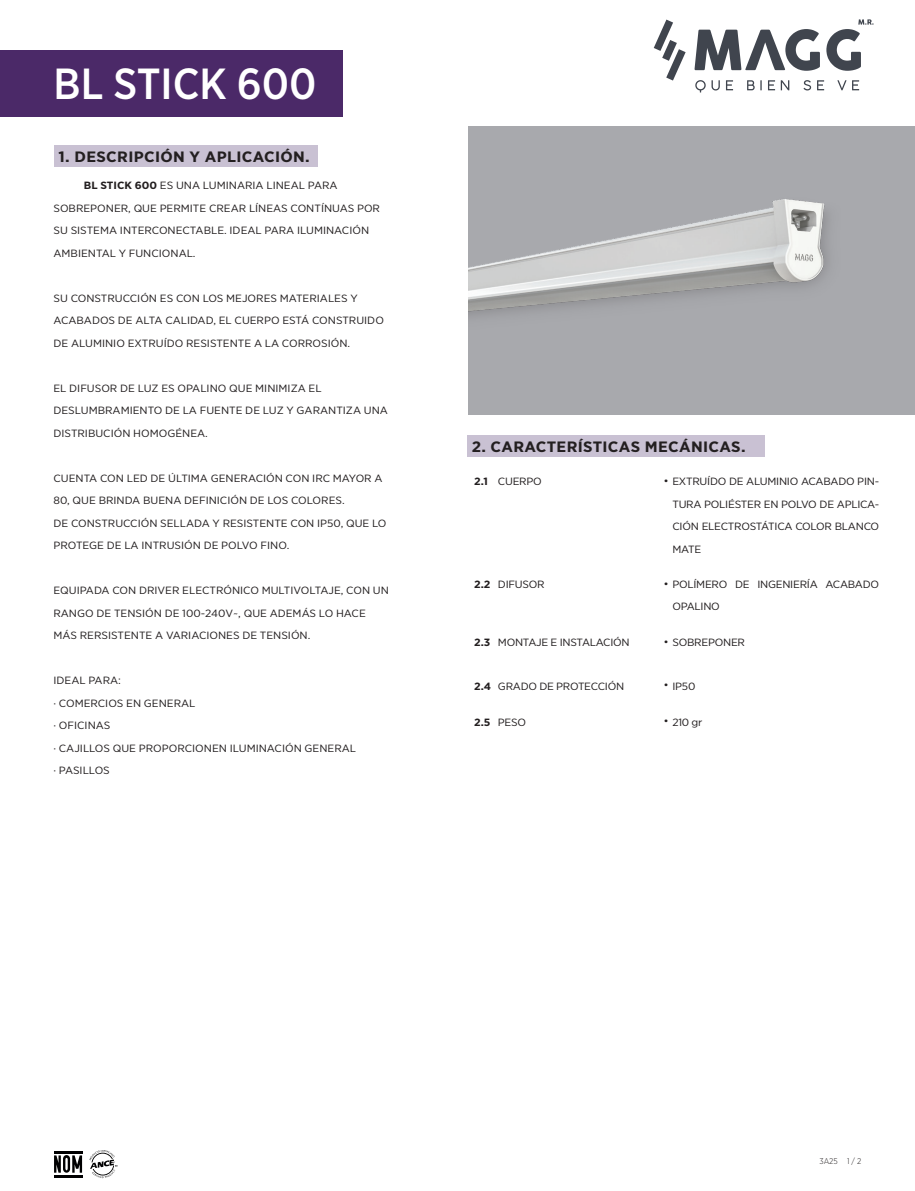
<style>
.page{position:relative;width:915px;height:1191px;background:#fff}
.page>*{position:absolute;margin:0;border:0;box-sizing:border-box;transform-origin:0 0}
.t1{font:500 43.5px "Gotham Narrow";color:#fff}
.t2{font:700 15px "Gotham Narrow";letter-spacing:.02em;color:#231f20;scale:1.14 1}
.t3{font:10.5px/22.5px "Gotham Narrow";color:#231f20;text-align:justify;scale:1.14 1}
.t4{font:10.5px/22.5px "Gotham Narrow";letter-spacing:-.02em;color:#231f20;scale:1.14 1}
.t5{font:700 10.5px "Gotham Narrow";color:#231f20;scale:1.14 1}
.t6{font:700 9px "Gotham Narrow";color:#231f20;scale:1.14 1}
.t7{font:300 8.25px "Gotham Narrow";color:#231f20}
.s1{font-weight:700}
</style>
<div class="page">
<div style="left:0;top:50px;width:343px;height:67px;background:#4b2968"></div>
<svg style="left:653px;top:20px;width:32px;height:61px"></svg>
<svg style="left:694px;top:29px;width:125px;height:42px"></svg>
<svg style="left:826px;top:19px;width:47px;height:52px"></svg>
<svg style="left:695px;top:80px;width:10px;height:12px"></svg>
<svg style="left:711px;top:80px;width:8px;height:10px"></svg>
<svg style="left:726px;top:80px;width:6px;height:10px"></svg>
<svg style="left:747px;top:80px;width:7px;height:10px"></svg>
<svg style="left:768px;top:80px;width:6px;height:10px"></svg>
<svg style="left:780px;top:80px;width:9px;height:10px"></svg>
<svg style="left:803px;top:80px;width:7px;height:10px"></svg>
<svg style="left:817px;top:80px;width:6px;height:10px"></svg>
<svg style="left:837px;top:80px;width:21px;height:10px"></svg>
<div style="left:468px;top:126px;width:446px;height:288px;background:#a8a9ad"></div>
<svg style="left:89px;top:1150px;width:29px;height:28px"></svg>
<hr style="left:54px;top:1150px;width:28px;height:3px;background:#000001">
<hr style="left:54px;top:1175px;width:28px;height:2px;background:#000001">
<svg style="left:54px;top:1155px;width:28px;height:17px"></svg>
<div style="left:54px;top:146px;width:264px;height:21px;background:#c9c1d3"></div>
<div style="left:467px;top:435px;width:298px;height:21px;background:#c9c1d3"></div>
<img style="left:468px;top:199px;width:360px;height:118px">
<h1 class="t1" style="left:54px;top:56px;width:264px">BL STICK 600</h1>
<p class="t2" style="left:59px;top:147px;width:222px">1. DESCRIPCIÓN Y APLICACIÓN.</p>
<p class="t3" style="left:84px;top:174px;width:224px"><span class="s1">BL STICK 600</span> ES UNA LUMINARIA LINEAL PARA</p>
<p class="t3" style="left:53px;top:196px;width:288px">SOBREPONER, QUE PERMITE CREAR LÍNEAS CONTÍNUAS POR</p>
<p class="t3" style="left:53px;top:219px;width:278px">SU SISTEMA INTERCONECTABLE. IDEAL PARA ILUMINACIÓN</p>
<p class="t3" style="left:53px;top:241px;width:126px">AMBIENTAL Y FUNCIONAL.</p>
<p class="t3" style="left:53px;top:286px;width:268px">SU CONSTRUCCIÓN ES CON LOS MEJORES MATERIALES Y</p>
<p class="t3" style="left:53px;top:309px;width:291px">ACABADOS DE ALTA CALIDAD, EL CUERPO ESTÁ CONSTRUIDO</p>
<p class="t3" style="left:53px;top:331px;width:262px">DE ALUMINIO EXTRUÍDO RESISTENTE A LA CORROSIÓN.</p>
<p class="t3" style="left:53px;top:376px;width:236px">EL DIFUSOR DE LUZ ES OPALINO QUE MINIMIZA EL</p>
<p class="t3" style="left:53px;top:399px;width:295px">DESLUMBRAMIENTO DE LA FUENTE DE LUZ Y GARANTIZA UNA</p>
<p class="t3" style="left:53px;top:421px;width:137px">DISTRIBUCIÓN HOMOGÉNEA.</p>
<p class="t3" style="left:53px;top:466px;width:290px">CUENTA CON LED DE ÚLTIMA GENERACIÓN CON IRC MAYOR A</p>
<p class="t3" style="left:53px;top:489px;width:257px">80, QUE BRINDA BUENA DEFINICIÓN DE LOS COLORES.</p>
<p class="t3" style="left:53px;top:511px;width:293px">DE CONSTRUCCIÓN SELLADA Y RESISTENTE CON IP50, QUE LO</p>
<p class="t3" style="left:53px;top:534px;width:208px">PROTEGE DE LA INTRUSIÓN DE POLVO FINO.</p>
<p class="t3" style="left:53px;top:579px;width:295px">EQUIPADA CON DRIVER ELECTRÓNICO MULTIVOLTAJE, CON UN</p>
<p class="t3" style="left:53px;top:601px;width:275px">RANGO DE TENSIÓN DE 100-240V~, QUE ADEMÁS LO HACE</p>
<p class="t3" style="left:53px;top:624px;width:227px">MÁS RERSISTENTE A VARIACIONES DE TENSIÓN.</p>
<p class="t3" style="left:53px;top:669px;width:61px">IDEAL PARA:</p>
<p class="t3" style="left:53px;top:691px;width:126px">· COMERCIOS EN GENERAL</p>
<p class="t3" style="left:53px;top:714px;width:51px">· OFICINAS</p>
<p class="t3" style="left:53px;top:736px;width:267px">· CAJILLOS QUE PROPORCIONEN ILUMINACIÓN GENERAL</p>
<p class="t3" style="left:53px;top:759px;width:51px">· PASILLOS</p>
<p class="t2" style="left:471px;top:437px;width:242px">2. CARACTERÍSTICAS MECÁNICAS.</p>
<p class="t5" style="left:474px;top:475px;width:13px">2.1</p>
<p class="t3" style="left:497px;top:470px;width:40px">CUERPO</p>
<p class="t6" style="left:663px;top:475px;width:6px">•</p>
<p class="t3" style="left:672px;top:470px;width:183px">EXTRUÍDO DE ALUMINIO ACABADO PIN-TURA POLIÉSTER EN POLVO DE APLICA-CIÓN ELECTROSTÁTICA COLOR BLANCO MATE</p>
<p class="t5" style="left:474px;top:577px;width:16px">2.2</p>
<p class="t4" style="left:497px;top:572px;width:42px">DIFUSOR</p>
<p class="t6" style="left:663px;top:577px;width:6px">•</p>
<p class="t4" style="left:672px;top:572px;width:183px">POLÍMERO DE INGENIERÍA ACABADO<br>OPALINO</p>
<p class="t5" style="left:474px;top:636px;width:16px">2.3</p>
<p class="t4" style="left:497px;top:631px;width:117px">MONTAJE E INSTALACIÓN</p>
<p class="t6" style="left:663px;top:636px;width:6px">•</p>
<p class="t4" style="left:672px;top:631px;width:65px">SOBREPONER</p>
<p class="t5" style="left:474px;top:679px;width:16px">2.4</p>
<p class="t4" style="left:497px;top:674px;width:112px">GRADO DE PROTECCIÓN</p>
<p class="t6" style="left:663px;top:679px;width:6px">•</p>
<p class="t3" style="left:672px;top:674px;width:22px">IP50</p>
<p class="t5" style="left:474px;top:715px;width:16px">2.5</p>
<p class="t3" style="left:497px;top:710px;width:26px">PESO</p>
<p class="t6" style="left:663px;top:715px;width:6px">•</p>
<p class="t3" style="left:672px;top:710px;width:28px">210 gr</p>
<p class="t7" style="left:819px;top:1155px;width:43px">3A25 1 / 2</p>
</div>
